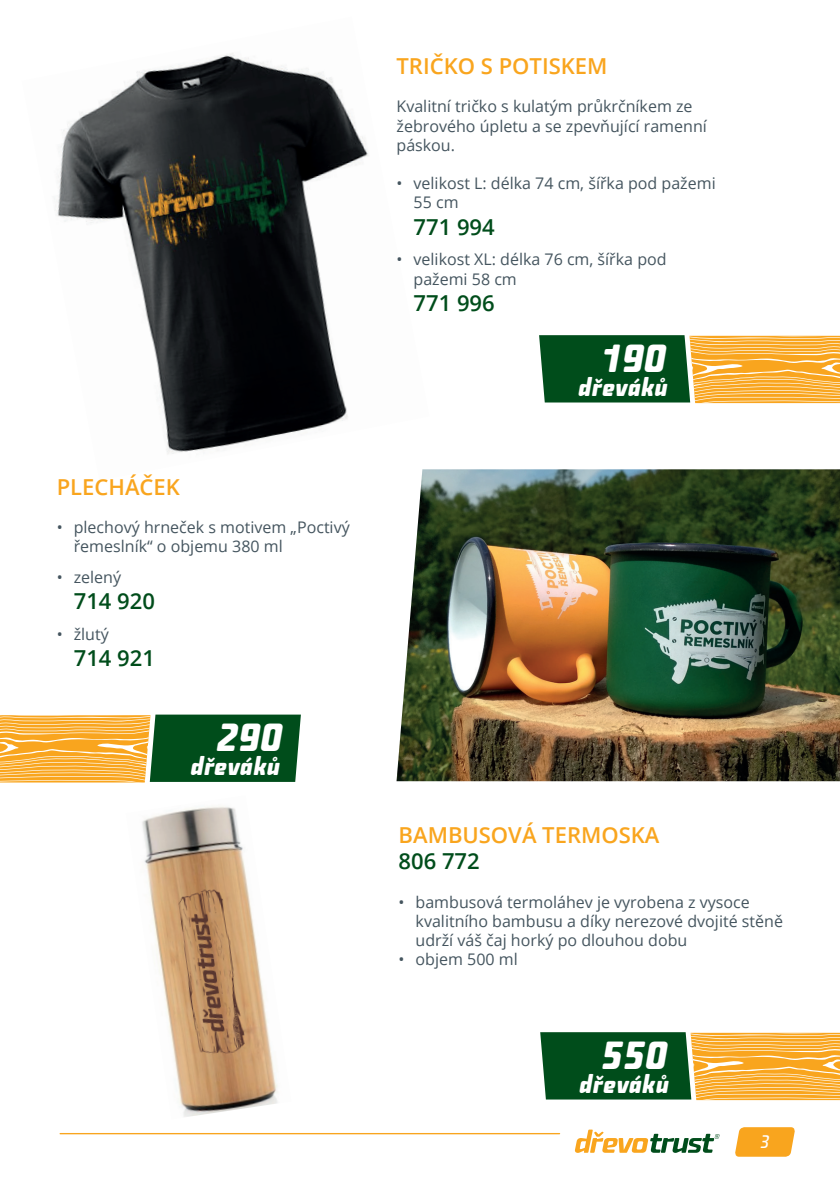
<style>
.page{position:relative;width:840px;height:1191px;background:#fff}
.page>*{position:absolute;margin:0;border:0;box-sizing:border-box;transform-origin:0 0}
.t1{font:italic 500 38px "Fishmonger K";color:#fff}
.t2{font:italic 500 24px "Fishmonger K";color:#fff}
.t3{font:600 22px "Open Sans";color:#f9a51e}
.t4{font:600 22px "Open Sans";color:#004d1b}
.Text-hladky-odsazeni{font:italic 500 17.6px "Fishmonger K";color:#fff}
.t5{font:16px/19.2px "Open Sans";color:#45555f}
</style>
<div class="page">
<hr style="left:60px;top:1133px;width:499px;height:1px;background:#f9a51e">
<svg style="left:735px;top:1127px;width:60px;height:29px;background:#f9ac31"></svg>
<svg style="left:574px;top:1129px;width:145px;height:23px"></svg>
<svg style="left:0;top:714px;width:301px;height:69px;background:#84883d"></svg>
<svg style="left:539px;top:335px;width:300px;height:68px;background:#82873b"></svg>
<img style="left:396px;top:469px;width:443px;height:312px">
<svg style="left:540px;top:1032px;width:299px;height:68px;background:#81863b"></svg>
<img style="left:54px;top:53px;width:375px;height:427px">
<img style="left:142px;top:806px;width:136px;height:311px">
<p class="t3" style="left:57px;top:471px;width:125px">PLECHÁČEK</p>
<p class="t5" style="left:74px;top:517px;width:277px;text-indent:-17px">• plechový hrneček s motivem „Poctivý řemeslník“ o objemu 380 ml</p>
<p class="t5" style="left:57px;top:567px;width:66px">• zelený</p>
<p class="t4" style="left:74px;top:586px;width:83px">714 920</p>
<p class="t5" style="left:57px;top:624px;width:54px">• žlutý</p>
<p class="t4" style="left:74px;top:643px;width:83px">714 921</p>
<p class="t1" style="left:216px;top:714px;width:68px">290</p>
<p class="t2" style="left:190px;top:752px;width:92px">dřeváků</p>
<p class="t3" style="left:396px;top:51px;width:212px">TRIČKO S POTISKEM</p>
<p class="t5" style="left:396px;top:97px;width:312px">Kvalitní tričko s kulatým průkrčníkem ze žebrového úpletu a se zpevňující ramenní páskou.</p>
<p class="t5" style="left:413px;top:173px;width:303px;text-indent:-17px">• velikost L: délka 74 cm, šířka pod pažemi<br>55 cm</p>
<p class="t4" style="left:413px;top:212px;width:83px">771 994</p>
<p class="t5" style="left:413px;top:249px;width:254px;text-indent:-17px">• velikost XL: délka 76 cm, šířka pod pažemi 58 cm</p>
<p class="t4" style="left:413px;top:288px;width:83px">771 996</p>
<p class="t1" style="left:600px;top:335px;width:68px">190</p>
<p class="t2" style="left:578px;top:372px;width:92px">dřeváků</p>
<p class="t3" style="left:398px;top:819px;width:262px">BAMBUSOVÁ TERMOSKA</p>
<p class="t4" style="left:398px;top:846px;width:83px">806 772</p>
<p class="t5" style="left:415px;top:891px;width:368px;text-indent:-17px">• bambusová termoláhev je vyrobena z vysoce kvalitního bambusu a díky nerezové dvojité stěně udrží váš čaj horký po dlouhou dobu</p>
<p class="t5" style="left:398px;top:949px;width:121px">• objem 500 ml</p>
<p class="t1" style="left:601px;top:1032px;width:68px">550</p>
<p class="t2" style="left:579px;top:1069px;width:92px">dřeváků</p>
<p class="Text-hladky-odsazeni" style="left:759px;top:1131px;width:11px">3</p>
</div>
